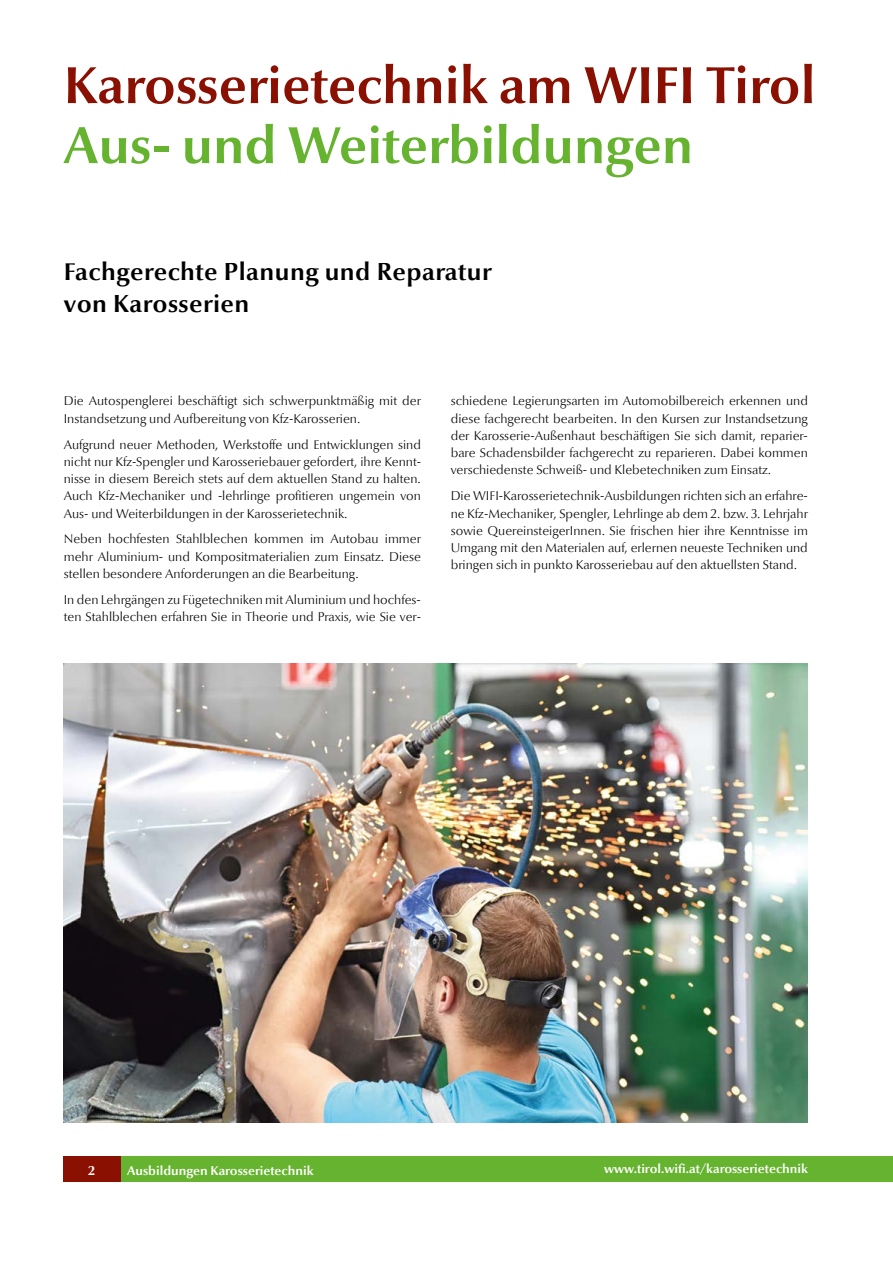
<style>
.page{position:relative;width:893px;height:1263px;background:#fff}
.page>*{position:absolute;margin:0;border:0;box-sizing:border-box;transform-origin:0 0}
.t1{font:700 52.5px "Optima Nova LT";color:#8a1002}
.t2{font:700 52.5px "Optima Nova LT";color:#65b32e}
.t3{font:700 24.75px/31.5px "Optima Nova LT";letter-spacing:.02em;color:#000}
.t4{font:300 12.75px/17.2px "Optima Nova LT";color:#000;text-align:justify}
.t5{font:700 12.75px "Optima Nova LT";color:#fff}
</style>
<div class="page">
<div style="left:121px;top:1156px;width:772px;height:26px;background:#65b32e"></div>
<div style="left:64px;top:1156px;width:57px;height:26px;background:#8a1002"></div>
<img style="left:64px;top:664px;width:744px;height:459px">
<h1 class="t1" style="left:64px;top:55px;width:753px">Karosserietechnik am WIFI Tirol</h1>
<h1 class="t2" style="left:64px;top:115px;width:631px">Aus- und Weiterbildungen</h1>
<h2 class="t3" style="left:64px;top:256px;width:429px">Fachgerechte Planung und Reparatur von Karosserien</h2>
<p class="t4" style="left:64px;top:393px;width:359px">Die Autospenglerei beschäftigt sich schwerpunktmäßig mit der<br>Instandsetzung und Aufbereitung von Kfz-Karosserien.</p>
<p class="t4" style="left:64px;top:436px;width:359px">Aufgrund neuer Methoden, Werkstoffe und Entwicklungen sind nicht nur Kfz-Spengler und Karosseriebauer gefordert, ihre Kennt&shy;nisse in diesem Bereich stets auf dem aktuellen Stand zu halten.<br>Auch Kfz-Mechaniker und -lehrlinge profitieren ungemein von Aus- und Weiterbildungen in der Karosserietechnik.</p>
<p class="t4" style="left:64px;top:531px;width:359px">Neben hochfesten Stahlblechen kommen im Autobau immer mehr Aluminium- und Kompositmaterialien zum Einsatz. Diese stellen besondere Anforderungen an die Bearbeitung.</p>
<p class="t4" style="left:64px;top:591px;width:359px">In den Lehrgängen zu Fügetechniken mit Aluminium und hochfes&shy;ten Stahlblechen erfahren Sie in Theorie und Praxis, wie Sie ver-</p>
<p class="t4" style="left:451px;top:393px;width:359px">schiedene Legierungsarten im Automobilbereich erkennen und diese fachgerecht bearbeiten. In den Kursen zur Instandsetzung der Karosserie-Außenhaut beschäftigen Sie sich damit, reparier&shy;bare Schadensbilder fachgerecht zu reparieren. Dabei kommen verschiedenste Schweiß- und Klebetechniken zum Einsatz.</p>
<p class="t4" style="left:451px;top:488px;width:359px">Die WIFI-Karosserietechnik-Ausbildungen richten sich an erfahre&shy;ne Kfz-Mechaniker, Spengler, Lehrlinge ab dem 2. bzw. 3. Lehrjahr sowie QuereinsteigerInnen. Sie frischen hier ihre Kenntnisse im Umgang mit den Materialen auf, erlernen neueste Techniken und bringen sich in punkto Karosseriebau auf den aktuellsten Stand.</p>
<p class="t5" style="left:88px;top:1163px;width:9px">2</p>
<p class="t5" style="left:127px;top:1163px;width:188px">Ausbildungen Karosserietechnik</p>
<p class="t5" style="left:604px;top:1162px;width:205px">www.tirol.wifi.at/karosserietechnik</p>
</div>
